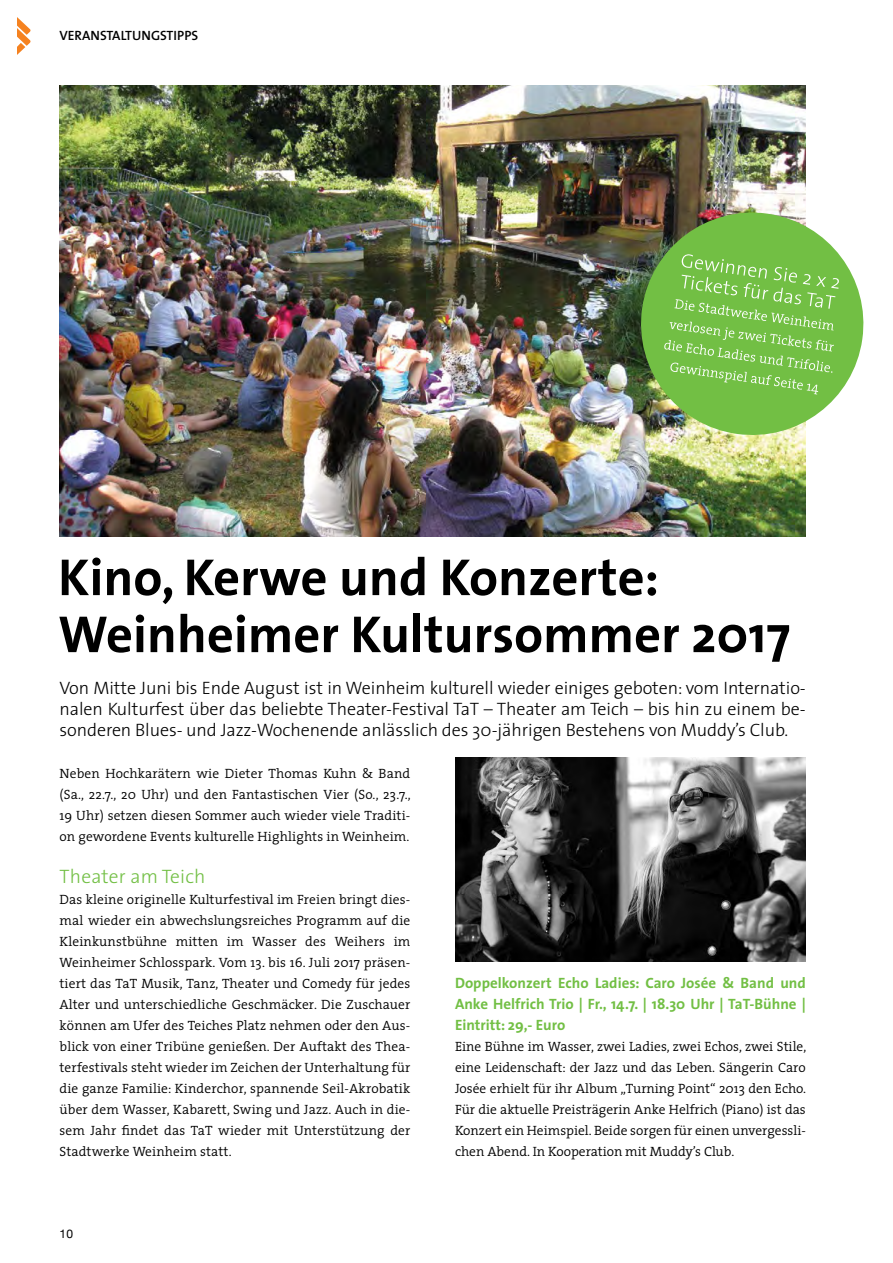
<style>
.page{position:relative;width:893px;height:1263px;background:#fff}
.page>*{position:absolute;margin:0;border:0;box-sizing:border-box;transform-origin:0 0}
.t1{font:700 52.5px/57px "The Sans";color:#000}
.t2{font:300 19.5px "The Sans";letter-spacing:.01em;color:#72bf44}
.t3{font:300 18px/21px "The Sans";letter-spacing:-.005em;color:#000;text-align:justify}
.t4{font:700 15px/21px "The Sans";color:#72bf44;text-align:justify}
.t5{font:300 13.5px/21px "The Serif";letter-spacing:.01em;color:#000;text-align:justify}
.t6{font:600 13.5px "The Sans";color:#000}
.t7{font:12px "Helvetica Neue";color:#000}
</style>
<div class="page">
<img style="left:60px;top:85px;width:746px;height:452px">
<img style="left:455px;top:757px;width:351px;height:205px">
<svg style="left:17px;top:17px;width:13px;height:38px"></svg>
<img style="left:634px;top:205px;width:230px;height:237px">
<svg style="left:664px;top:254px;width:175px;height:140px;background:#7ec454"></svg>
<p class="t6" style="left:60px;top:27px;width:140px">VERANSTALTUNGSTIPPS</p>
<h1 class="t1" style="left:58px;top:549px;width:734px">Kino, Kerwe und Konzerte:<br>Weinheimer Kultursommer 2017</h1>
<p class="t3" style="left:60px;top:678px;width:748px">Von Mitte Juni bis Ende August ist in Weinheim kulturell wieder einiges geboten: vom Internatio&shy;nalen Kulturfest über das beliebte Theater-Festival TaT – Theater am Teich – bis hin zu einem be&shy;sonderen Blues- und Jazz-Wochenende anlässlich des 30-jährigen Bestehens von Muddy’s Club.</p>
<p class="t5" style="left:60px;top:763px;width:353px">Neben Hochkarätern wie Dieter Thomas Kuhn &amp; Band (Sa., 22.7., 20 Uhr) und den Fantastischen Vier (So., 23.7., 19 Uhr) setzen diesen Sommer auch wieder viele Traditi&shy;on gewordene Events kulturelle Highlights in Weinheim.</p>
<h2 class="t2" style="left:60px;top:864px;width:147px">Theater am Teich</h2>
<p class="t5" style="left:60px;top:889px;width:352px">Das kleine originelle Kulturfestival im Freien bringt dies&shy;mal wieder ein abwechslungsreiches Programm auf die Kleinkunstbühne mitten im Wasser des Weihers im Weinheimer Schlosspark. Vom 13. bis 16. Juli 2017 präsen&shy;tiert das TaT Musik, Tanz, Theater und Comedy für jedes Alter und unterschiedliche Geschmäcker. Die Zuschauer können am Ufer des Teiches Platz nehmen oder den Aus&shy;blick von einer Tribüne genießen. Der Auftakt des Thea&shy;terfestivals steht wieder im Zeichen der Unterhaltung für die ganze Familie: Kinderchor, spannende Seil-Akrobatik über dem Wasser, Kabarett, Swing und Jazz. Auch in die&shy;sem Jahr findet das TaT wieder mit Unterstützung der Stadtwerke Weinheim statt.</p>
<p class="t7" style="left:60px;top:1227px;width:15px">10</p>
<p class="t4" style="left:455px;top:973px;width:352px">Doppelkonzert Echo Ladies: Caro Josée &amp; Band und Anke Helfrich Trio | Fr., 14.7. | 18.30 Uhr | TaT-Bühne | Eintritt: 29,- Euro</p>
<p class="t5" style="left:455px;top:1036px;width:353px">Eine Bühne im Wasser, zwei Ladies, zwei Echos, zwei Stile, eine Leidenschaft: der Jazz und das Leben. Sängerin Caro Josée erhielt für ihr Album „Turning Point“ 2013 den Echo.<br>Für die aktuelle Preisträgerin Anke Helfrich (Piano) ist das Konzert ein Heimspiel. Beide sorgen für einen unvergessli&shy;chen Abend. In Kooperation mit Muddy’s Club.</p>
</div>
